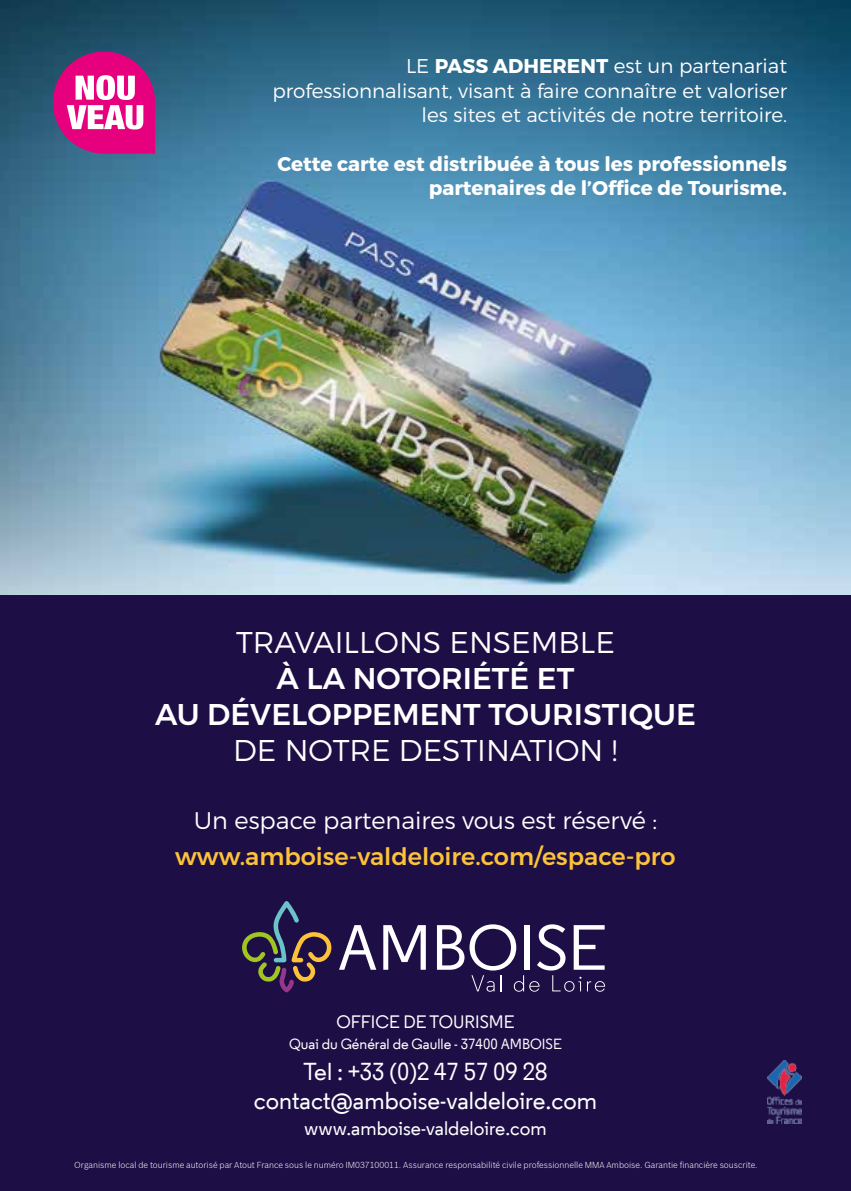
<style>
.page{position:relative;width:851px;height:1191px;background:#fff}
.page>*{position:absolute;margin:0;border:0;box-sizing:border-box;transform-origin:0 0}
.t1{font:500 30px/36px "Montserrat";color:#fff;text-align:center}
.t2{font:300 30px "Montserrat";color:#fff}
.t3{font:500 24.4px/29.4px "Regular";color:#fff;text-align:center}
.t4{font:500 24px "Montserrat";color:#fcc33a}
.t5{font:300 24px "Montserrat";color:#fff}
.t6{font:300 19.8px/24.4px "Montserrat";color:#fff;text-align:right}
.t7{font:700 19.8px/24.4px "Montserrat";color:#fff;text-align:right}
.t8{font:500 19.6px "Regular";color:#fff}
.t9{font:500 18px "Regular";color:#fff}
.t10{font:500 14.6px "Regular";color:#fff}
.t11{font:300 8.6px "Bosch Sans";color:#fff}
.s1{font-weight:700}
</style>
<div class="page">
<img style="left:0;top:0;width:850px;height:595px">
<div style="left:0;top:595px;width:850px;height:596px;background:#1d0e46"></div>
<img style="left:767px;top:1060px;width:34px;height:63px">
<svg style="left:339px;top:925px;width:37px;height:44px"></svg>
<svg style="left:383px;top:925px;width:43px;height:44px"></svg>
<svg style="left:437px;top:924px;width:168px;height:67px"></svg>
<svg style="left:242px;top:901px;width:89px;height:91px"></svg>
<svg style="left:53px;top:52px;width:102px;height:102px"></svg>
<h3 class="t6" style="left:272px;top:54px;width:516px">LE <span class="s1">PASS ADHERENT</span> est un partenariat professionnalisant, visant à faire connaître et valoriser les sites et activités de notre territoire.</h3>
<h3 class="t7" style="left:277px;top:152px;width:511px">Cette carte est distribuée à tous les professionnels partenaires de l’Office de Tourisme.</h3>
<h1 class="t2" style="left:236px;top:624px;width:380px">TRAVAILLONS ENSEMBLE</h1>
<h1 class="t1" style="left:155px;top:660px;width:542px">À LA NOTORIÉTÉ ET<br>AU DÉVELOPPEMENT TOURISTIQUE</h1>
<h1 class="t2" style="left:233px;top:732px;width:386px">DE NOTRE DESTINATION !</h1>
<h3 class="t5" style="left:194px;top:806px;width:465px">Un espace partenaires vous est réservé :</h3>
<h3 class="t4" style="left:175px;top:842px;width:502px">www.amboise-valdeloire.com/espace-pro</h3>
<h3 class="t9" style="left:336px;top:1010px;width:179px">OFFICE DE TOURISME</h3>
<h3 class="t10" style="left:289px;top:1035px;width:274px">Quai du Général de Gaulle - 37400 AMBOISE</h3>
<h2 class="t3" style="left:254px;top:1056px;width:345px">Tel : +33 (0)2 47 57 09 28 contact@amboise-valdeloire.com</h2>
<h3 class="t8" style="left:304px;top:1116px;width:244px">www.amboise-valdeloire.com</h3>
<p class="t11" style="left:74px;top:1159px;width:684px">Organisme local de tourisme autorisé par Atout France sous le numéro IM037100011. Assurance responsabilité civile professionnelle MMA Amboise. Garantie financière souscrite.</p>
</div>
